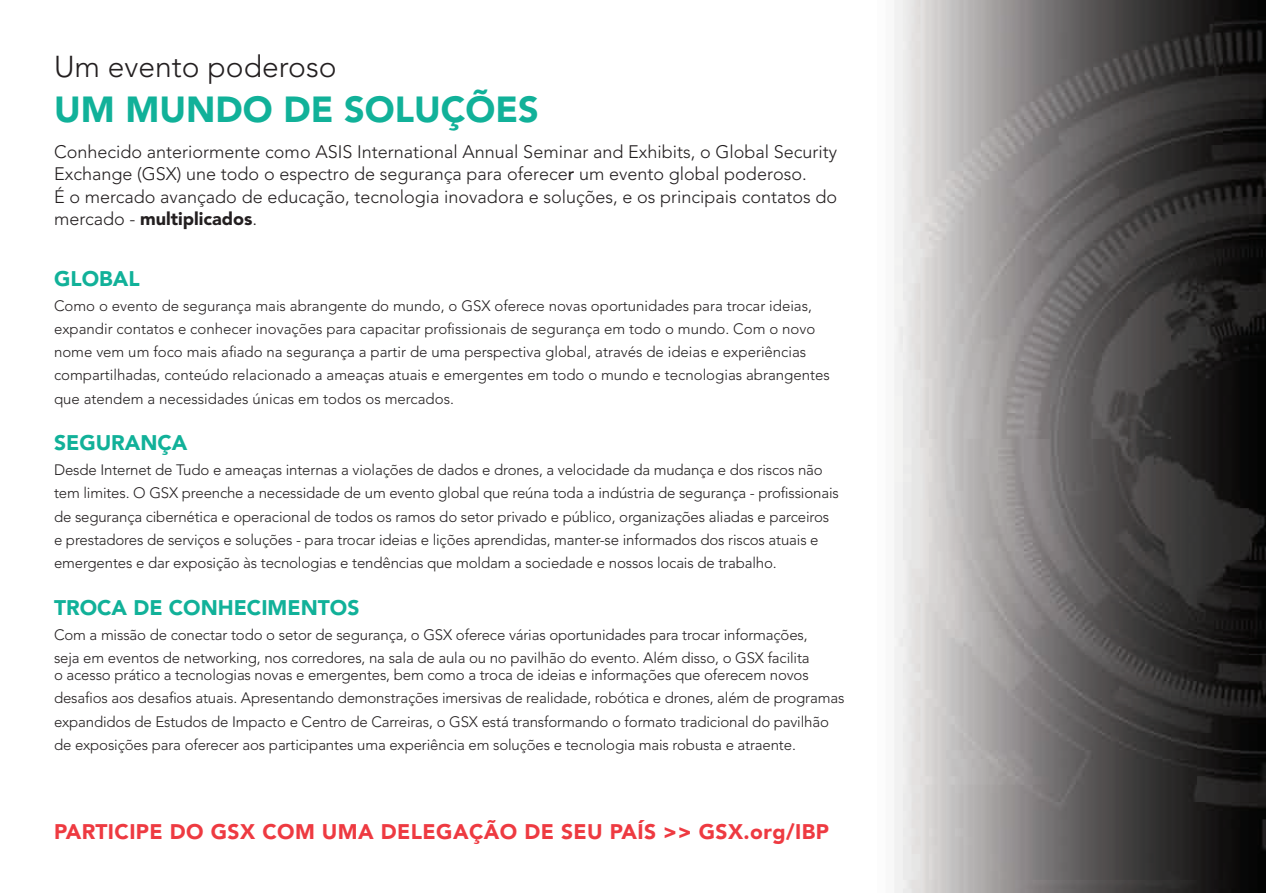
<style>
.page{position:relative;width:1266px;height:893px;background:#fff}
.page>*{position:absolute;margin:0;border:0;box-sizing:border-box;transform-origin:0 0}
.t1{font:900 36px "Avenir LT Std";color:#11b199}
.t2{font:300 30px "Avenir LT Std";color:#231f20}
.t3{font:900 21px "Avenir LT Std";letter-spacing:.02em;color:#ee3a41}
.t4{font:900 21px "Avenir LT Std";color:#11b199}
.t5{font:300 18px/22.5px "Avenir LT Std";color:#231f20}
.t6{font:300 15px/23.2px "Avenir LT Std";letter-spacing:-.01em;color:#231f20}
.s1{font-weight:500}
.s2{font-weight:900}
</style>
<div class="page">
<img style="left:894px;top:0;width:371px;height:893px">
<h2 class="t2" style="left:54px;top:49px;width:284px">Um evento poderoso</h2>
<h1 class="t1" style="left:54px;top:87px;width:486px">UM MUNDO DE SOLUÇÕES</h1>
<p class="t5" style="left:54px;top:140px;width:784px">Conhecido anteriormente como ASIS International Annual Seminar and Exhibits, o Global Security Exchange (GSX) une todo o espectro de segurança para oferece<span class="s1">r</span> um evento global poderoso.<br>É o mercado avançado de educação, tecnologia inovadora e soluções, e os principais contatos do mercado - <span class="s2">multiplicados</span>.</p>
<h3 class="t4" style="left:54px;top:266px;width:87px">GLOBAL</h3>
<p class="t6" style="left:54px;top:294px;width:777px">Como o evento de segurança mais abrangente do mundo, o GSX oferece novas oportunidades para trocar ideias, expandir contatos e conhecer inovações para capacitar profissionais de segurança em todo o mundo. Com o novo nome vem um foco mais afiado na segurança a partir de uma perspectiva global, através de ideias e experiências compartilhadas, conteúdo relacionado a ameaças atuais e emergentes em todo o mundo e tecnologias abrangentes que atendem a necessidades únicas em todos os mercados.</p>
<h3 class="t4" style="left:54px;top:430px;width:135px">SEGURANÇA</h3>
<p class="t6" style="left:54px;top:458px;width:786px">Desde Internet de Tudo e ameaças internas a violações de dados e drones, a velocidade da mudança e dos riscos não tem limites. O GSX preenche a necessidade de um evento global que reúna toda a indústria de segurança - profissionais de segurança cibernética e operacional de todos os ramos do setor privado e público, organizações aliadas e parceiros e prestadores de serviços e soluções - para trocar ideias e lições aprendidas, manter-se informados dos riscos atuais e emergentes e dar exposição às tecnologias e tendências que moldam a sociedade e nossos locais de trabalho.</p>
<h3 class="t4" style="left:54px;top:595px;width:307px">TROCA DE CONHECIMENTOS</h3>
<p class="t6" style="left:54px;top:623px;width:757px">Com a missão de conectar todo o setor de segurança, o GSX oferece várias oportunidades para trocar informações, seja em eventos de networking, nos corredores, na sala de aula ou no pavilhão do evento. Além disso, o GSX facilita</p>
<p class="t6" style="left:54px;top:663px;width:791px">o acesso prático a tecnologias novas e emergentes, bem como a troca de ideias e informações que oferecem novos desafios aos desafios atuais. Apresentando demonstrações imersivas de realidade, robótica e drones, além de programas expandidos de Estudos de Impacto e Centro de Carreiras, o GSX está transformando o formato tradicional do pavilhão de exposições para oferecer aos participantes uma experiência em soluções e tecnologia mais robusta e atraente.</p>
<h3 class="t3" style="left:54px;top:819px;width:776px">PARTICIPE DO GSX COM UMA DELEGAÇÃO DE SEU PAÍS &gt;&gt; GSX.org/IBP</h3>
</div>
